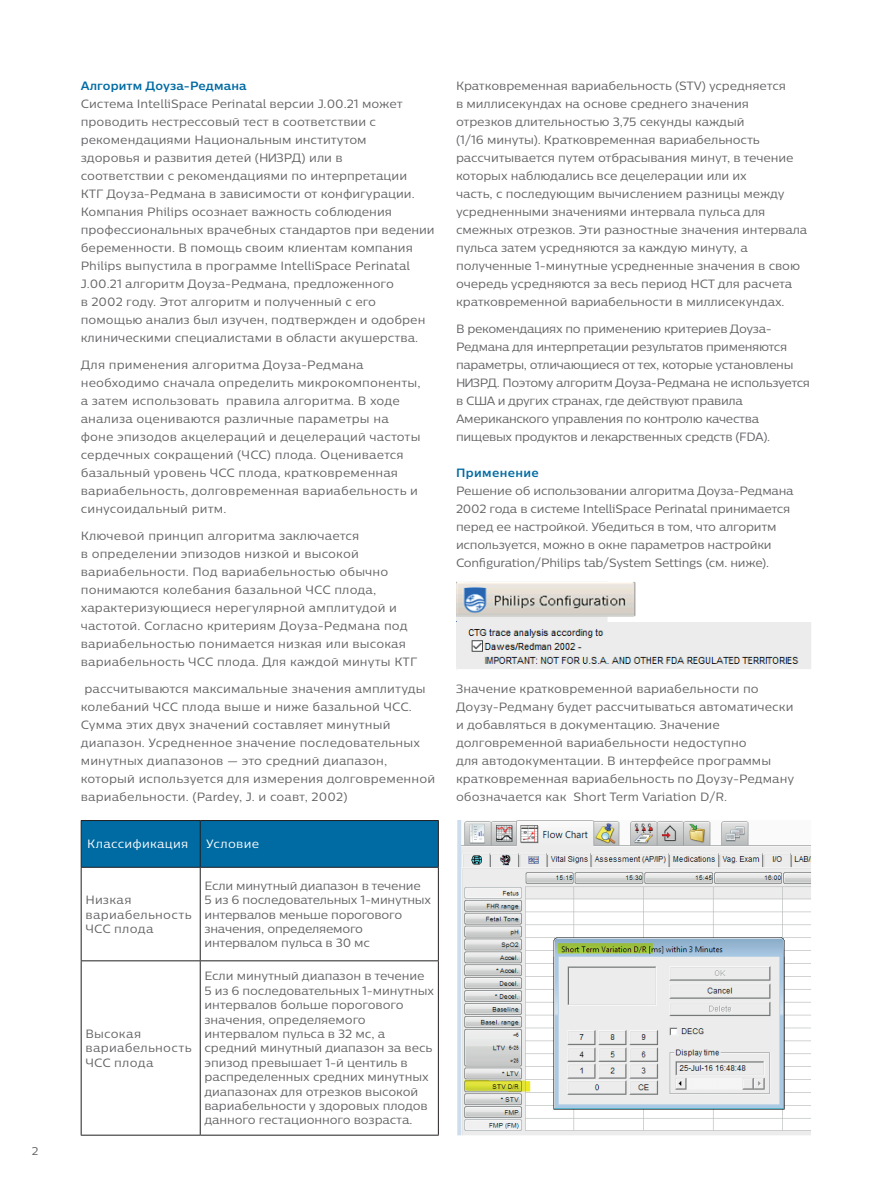
<style>
.page{position:relative;width:893px;height:1188px;background:#fff}
.page>*{position:absolute;margin:0;border:0;box-sizing:border-box;transform-origin:0 0}
.t1{font:12px/18px "Centrale Sans Pro";letter-spacing:-.01em;color:#636366}
.t2{font:12px/18px "Centrale Sans Pro";letter-spacing:.01em;color:#636366}
.t3{font:12px/18px "Centrale Sans Pro";letter-spacing:-.03em;color:#636366}
.t4{font:12px/14.4px "Centrale Sans Pro";letter-spacing:.02em;color:#636366}
.t5{font:700 12px "Centrale Sans Pro";letter-spacing:.01em;color:#006ba3}
.t6{font:12px "Centrale Sans Pro";letter-spacing:.02em;color:#fff}
.t7{font:700 12px "Centrale Sans Pro";letter-spacing:.03em;color:#006ba3}
.t8{font:11.25px "Centrale Sans Pro";color:#636366}
</style>
<div class="page">
<div style="left:82px;top:821px;width:356px;height:46px;background:#006ba3"></div>
<hr style="left:81px;top:820px;width:119px;height:1px;background:#231f20">
<hr style="left:81px;top:821px;width:1px;height:46px;background:#231f20">
<hr style="left:200px;top:820px;width:239px;height:1px;background:#231f20">
<hr style="left:200px;top:821px;width:1px;height:46px;background:#231f20">
<hr style="left:438px;top:821px;width:1px;height:46px;background:#231f20">
<hr style="left:81px;top:867px;width:119px;height:1px;background:#231f20">
<hr style="left:81px;top:868px;width:1px;height:92px;background:#231f20">
<hr style="left:200px;top:867px;width:239px;height:1px;background:#231f20">
<hr style="left:200px;top:868px;width:1px;height:92px;background:#231f20">
<hr style="left:438px;top:868px;width:1px;height:92px;background:#231f20">
<hr style="left:81px;top:960px;width:119px;height:1px;background:#231f20">
<hr style="left:81px;top:961px;width:1px;height:174px;background:#231f20">
<hr style="left:200px;top:960px;width:239px;height:1px;background:#231f20">
<hr style="left:200px;top:961px;width:1px;height:174px;background:#231f20">
<hr style="left:438px;top:961px;width:1px;height:174px;background:#231f20">
<hr style="left:81px;top:1135px;width:119px;height:1px;background:#231f20">
<hr style="left:200px;top:1135px;width:239px;height:1px;background:#231f20">
<img style="left:456px;top:581px;width:355px;height:89px">
<img style="left:457px;top:820px;width:354px;height:315px">
<p class="t8" style="left:32px;top:1144px;width:8px">2</p>
<p class="t5" style="left:81px;top:78px;width:167px">Алгоритм Доуза-Редмана</p>
<p class="t1" style="left:81px;top:94px;width:355px">Система IntelliSpace Perinatal версии J.00.21 может проводить нестрессовый тест в соответствии с рекомендациями Национальным институтом<br>здоровья и развития детей (НИЗРД) или в<br>соответствии с рекомендациями по интерпретации<br>КТГ Доуза-Редмана в зависимости от конфигурации.<br>Компания Philips осознает важность соблюдения профессиональных врачебных стандартов при ведении беременности. В помощь своим клиентам компания Philips выпустила в программе IntelliSpace Perinatal J.00.21 алгоритм Доуза-Редмана, предложенного<br>в 2002 году. Этот алгоритм и полученный с его помощью анализ был изучен, подтвержден и одобрен клиническими специалистами в области акушерства.</p>
<p class="t2" style="left:81px;top:355px;width:341px">Для применения алгоритма Доуза-Редмана необходимо сначала определить микрокомпоненты, а затем использовать правила алгоритма. В ходе анализа оцениваются различные параметры на фоне эпизодов акцелераций и децелераций частоты сердечных сокращений (ЧСС) плода. Оценивается базальный уровень ЧСС плода, кратковременная вариабельность, долговременная вариабельность и синусоидальный ритм.</p>
<p class="t2" style="left:81px;top:526px;width:338px">Ключевой принцип алгоритма заключается<br>в определении эпизодов низкой и высокой вариабельности. Под вариабельностью обычно понимаются колебания базальной ЧСС плода, характеризующиеся нерегулярной амплитудой и частотой. Согласно критериям Доуза-Редмана под вариабельностью понимается низкая или высокая вариабельность ЧСС плода. Для каждой минуты КТГ</p>
<p class="t2" style="left:81px;top:679px;width:356px">рассчитываются максимальные значения амплитуды колебаний ЧСС плода выше и ниже базальной ЧСС.<br>Сумма этих двух значений составляет минутный диапазон. Усредненное значение последовательных минутных диапазонов — это средний диапазон, который используется для измерения долговременной вариабельности. (Pardey, J. и соавт, 2002)</p>
<p class="t6" style="left:87px;top:837px;width:103px">Классификация</p>
<p class="t6" style="left:206px;top:837px;width:54px">Условие</p>
<p class="t4" style="left:85px;top:893px;width:108px">Низкая вариабельность<br>ЧСС плода</p>
<p class="t4" style="left:85px;top:1026px;width:108px">Высокая вариабельность<br>ЧСС плода</p>
<p class="t1" style="left:204px;top:878px;width:228px;line-height:14.4px">Если минутный диапазон в течение<br>5 из 6 последовательных 1-минутных интервалов меньше порогового значения, определяемого интервалом пульса в 30 мс</p>
<p class="t1" style="left:204px;top:969px;width:231px;line-height:14.4px">Если минутный диапазон в течение<br>5 из 6 последовательных 1-минутных интервалов больше порогового значения, определяемого интервалом пульса в 32 мс, а средний минутный диапазон за весь эпизод превышает 1-й центиль в распределенных средних минутных диапазонах для отрезков высокой вариабельности у здоровых плодов данного гестационного возраста.</p>
<p class="t1" style="left:456px;top:76px;width:353px">Кратковременная вариабельность (STV) усредняется<br>в миллисекундах на основе среднего значения отрезков длительностью 3,75 секунды каждый<br>(1/16 минуты). Кратковременная вариабельность рассчитывается путем отбрасывания минут, в течение которых наблюдались все децелерации или их<br>часть, с последующим вычислением разницы между усредненными значениями интервала пульса для смежных отрезков. Эти разностные значения интервала пульса затем усредняются за каждую минуту, а полученные 1-минутные усредненные значения в свою очередь усредняются за весь период НСТ для расчета кратковременной вариабельности в миллисекундах.</p>
<p class="t3" style="left:456px;top:319px;width:356px">В рекомендациях по применению критериев Доуза-Редмана для интерпретации результатов применяются параметры, отличающиеся от тех, которые установлены НИЗРД. Поэтому алгоритм Доуза-Редмана не используется в США и других странах, где действуют правила Американского управления по контролю качества пищевых продуктов и лекарственных средств (FDA).</p>
<p class="t7" style="left:456px;top:465px;width:84px">Применение</p>
<p class="t1" style="left:456px;top:481px;width:339px">Решение об использовании алгоритма Доуза-Редмана 2002 года в системе IntelliSpace Perinatal принимается перед ее настройкой. Убедиться в том, что алгоритм используется, можно в окне параметров настройки Configuration/Philips tab/System Settings (см. ниже).</p>
<p class="t1" style="left:456px;top:679px;width:340px">Значение кратковременной вариабельности по Доузу-Редману будет рассчитываться автоматически и добавляться в документацию. Значение долговременной вариабельности недоступно<br>для автодокументации. В интерфейсе программы кратковременная вариабельность по Доузу-Редману обозначается как Short Term Variation D/R.</p>
</div>
